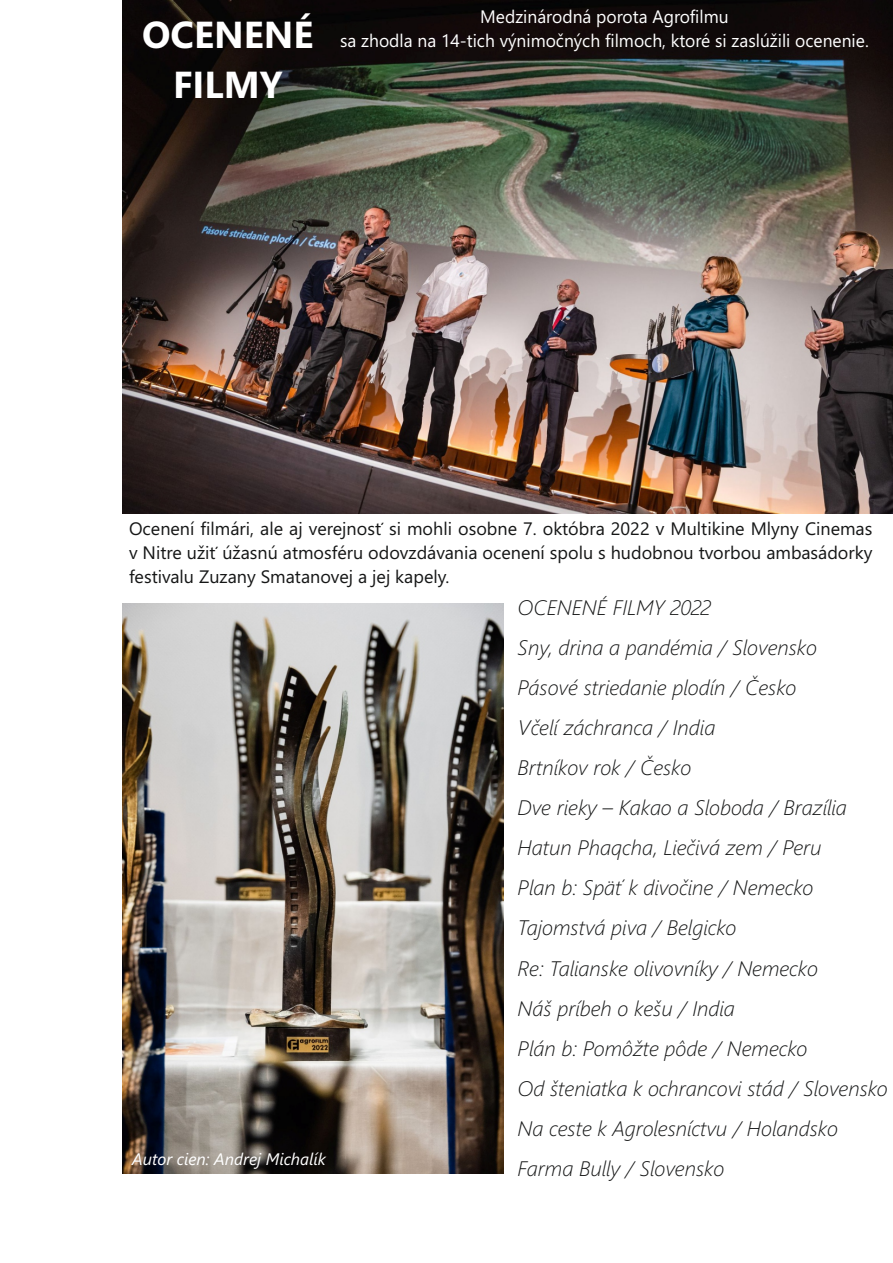
<style>
.page{position:relative;width:893px;height:1263px;background:#fff}
.page>*{position:absolute;margin:0;border:0;box-sizing:border-box;transform-origin:0 0}
.t1{font:700 37.65px/49.9px "Segoe UI";color:#fff;text-align:center}
.t2{font:italic 300 21px/40px "Segoe UI";color:#151616}
.t3{font:18px/24px "Segoe UI";color:#151616;text-align:justify}
.t4{font:18px/24px "Segoe UI";color:#fff;text-align:center}
.t5{font:italic 16.65px "Segoe UI";color:#fff}
</style>
<div class="page">
<img style="left:123px;top:0;width:770px;height:513px">
<img style="left:123px;top:603px;width:380px;height:571px">
<h1 class="t1" style="left:142px;top:13px;width:173px">OCENENÉ<br>FILMY</h1>
<p class="t4" style="left:340px;top:7px;width:530px">Medzinárodná porota Agrofilmu<br>sa zhodla na 14-tich výnimočných filmoch, ktoré si zaslúžili ocenenie.</p>
<p class="t3" style="left:129px;top:519px;width:745px">Ocenení filmári, ale aj verejnosť si mohli osobne 7. októbra 2022 v Multikine Mlyny Cinemas v Nitre užiť úžasnú atmosféru odovzdávania ocenení spolu s hudobnou tvorbou ambasádorky festivalu Zuzany Smatanovej a jej kapely.</p>
<p class="t5" style="left:132px;top:1153px;width:195px">Autor cien: Andrej Michalík</p>
<p class="t2" style="left:518px;top:589px;width:372px">OCENENÉ FILMY 2022<br>Sny, drina a pandémia / Slovensko<br>Pásové striedanie plodín / Česko<br>Včelí záchranca / India<br>Brtníkov rok / Česko<br>Dve rieky – Kakao a Sloboda / Brazília<br>Hatun Phaqcha, Liečivá zem / Peru<br>Plan b: Späť k divočine / Nemecko<br>Tajomstvá piva / Belgicko<br>Re: Talianske olivovníky / Nemecko<br>Náš príbeh o kešu / India<br>Plán b: Pomôžte pôde / Nemecko<br>Od šteniatka k ochrancovi stád / Slovensko<br>Na ceste k Agrolesníctvu / Holandsko<br>Farma Bully / Slovensko</p>
</div>
